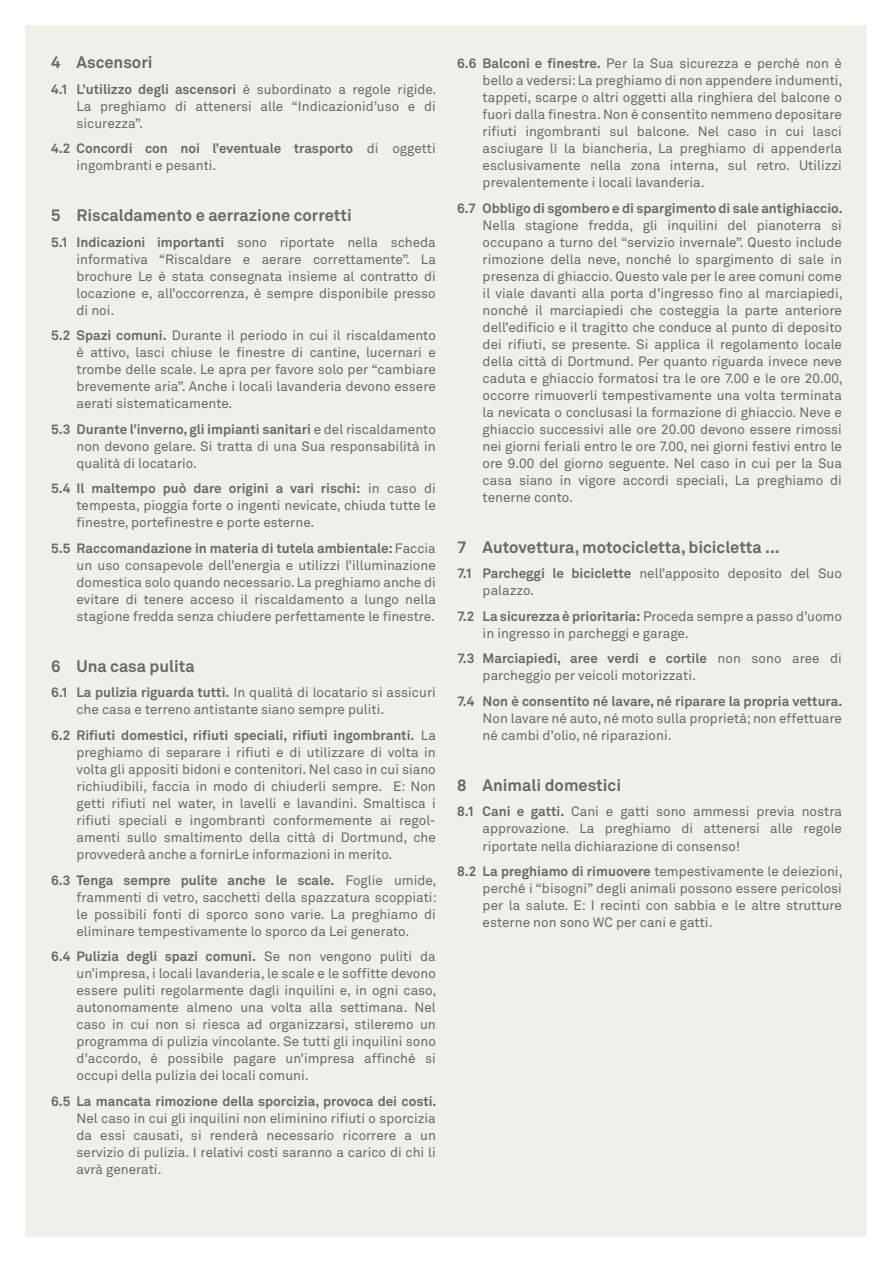
<style>
.page{position:relative;width:893px;height:1263px;background:#fff}
.page>*{position:absolute;margin:0;border:0;box-sizing:border-box;transform-origin:0 0}
.t1{font:700 16.5px "Akkurat Pro";color:#686868}
.t2{font:13.5px/17px "Akkurat Pro";color:#686868;text-align:justify}
.t3{font:700 13.5px/17px "Akkurat Pro";color:#686868}
.s1{font-weight:700}
.s2{font-weight:400}
</style>
<div class="page">
<div style="left:26px;top:26px;width:841px;height:1211px;background:#f0f0ea"></div>
<p class="t1" style="left:51px;top:52px;width:103px">4 Ascensori</p>
<p class="t2" style="left:77px;top:81px;width:361px;text-indent:-26px"><span class="s1">4.1 L’utilizzo degli ascensori</span> è subordinato a regole rigide.<br>La preghiamo di attenersi alle “Indicazionid’uso e di sicurezza”.</p>
<p class="t3" style="left:77px;top:140px;width:361px;text-indent:-26px">4.2 Concordi con noi l’eventuale trasporto <span class="s2">di oggetti ingombranti e pesanti.</span></p>
<p class="t1" style="left:51px;top:205px;width:302px">5 Riscaldamento e aerrazione corretti</p>
<p class="t2" style="left:77px;top:234px;width:361px;text-indent:-26px"><span class="s1">5.1 Indicazioni importanti</span> sono riportate nella scheda informativa “Riscaldare e aerare correttamente”. La brochure Le è stata consegnata insieme al contratto di locazione e, all’occorrenza, è sempre disponibile presso di noi.</p>
<p class="t2" style="left:77px;top:327px;width:361px;text-indent:-26px"><span class="s1">5.2 Spazi comuni.</span> Durante il periodo in cui il riscaldamento è attivo, lasci chiuse le finestre di cantine, lucernari e trombe delle scale. Le apra per favore solo per “cambiare brevemente aria”. Anche i locali lavanderia devono essere aerati sistematicamente.</p>
<p class="t2" style="left:77px;top:421px;width:361px;text-indent:-26px"><span class="s1">5.3 Durante l’inverno, gli impianti sanitari</span> e del riscaldamento non devono gelare. Si tratta di una Sua responsabilità in qualità di locatario.</p>
<p class="t2" style="left:77px;top:480px;width:361px;text-indent:-26px"><span class="s1">5.4 Il maltempo può dare origini a vari rischi:</span> in caso di tempesta, pioggia forte o ingenti nevicate, chiuda tutte le finestre, portefinestre e porte esterne.</p>
<p class="t2" style="left:77px;top:540px;width:361px;text-indent:-26px"><span class="s1">5.5 Raccomandazione in materia di tutela ambientale:</span> Faccia un uso consapevole dell’energia e utilizzi l’illuminazione domestica solo quando necessario. La preghiamo anche di evitare di tenere acceso il riscaldamento a lungo nella stagione fredda senza chiudere perfettamente le finestre.</p>
<p class="t1" style="left:51px;top:656px;width:145px">6 Una casa pulita</p>
<p class="t2" style="left:77px;top:685px;width:361px;text-indent:-26px"><span class="s1">6.1 La pulizia riguarda tutti.</span> In qualità di locatario si assicuri che casa e terreno antistante siano sempre puliti.</p>
<p class="t2" style="left:77px;top:727px;width:361px;text-indent:-26px"><span class="s1">6.2 Rifiuti domestici, rifiuti speciali, rifiuti ingombranti.</span> La preghiamo di separare i rifiuti e di utilizzare di volta in volta gli appositi bidoni e contenitori. Nel caso in cui siano richiudibili, faccia in modo di chiuderli sempre. E: Non getti rifiuti nel water, in lavelli e lavandini. Smaltisca i rifiuti speciali e ingombranti conformemente ai regol&shy;amenti sullo smaltimento della città di Dortmund, che provvederà anche a fornirLe informazioni in merito.</p>
<p class="t2" style="left:77px;top:872px;width:362px;text-indent:-26px"><span class="s1">6.3 Tenga sempre pulite anche le scale.</span> Foglie umide, frammenti di vetro, sacchetti della spazzatura scoppiati: le possibili fonti di sporco sono varie. La preghiamo di eliminare tempestivamente lo sporco da Lei generato.</p>
<p class="t2" style="left:77px;top:948px;width:361px;text-indent:-26px"><span class="s1">6.4 Pulizia degli spazi comuni.</span> Se non vengono puliti da un’impresa, i locali lavanderia, le scale e le soffitte devono essere puliti regolarmente dagli inquilini e, in ogni caso, autonomamente almeno una volta alla settimana. Nel caso in cui non si riesca ad organizzarsi, stileremo un programma di pulizia vincolante. Se tutti gli inquilini sono d’accordo, è possibile pagare un’impresa affinché si occupi della pulizia dei locali comuni.</p>
<p class="t3" style="left:51px;top:1092px;width:387px">6.5 La mancata rimozione della sporcizia, provoca dei costi.</p>
<p class="t2" style="left:77px;top:1110px;width:361px">Nel caso in cui gli inquilini non eliminino rifiuti o sporcizia da essi causati, si renderà necessario ricorrere a un servizio di pulizia. I relativi costi saranno a carico di chi li avrà generati.</p>
<p class="t2" style="left:483px;top:55px;width:361px;text-indent:-26px"><span class="s1">6.6 Balconi e finestre.</span> Per la Sua sicurezza e perché non è bello a vedersi: La preghiamo di non appendere indumenti, tappeti, scarpe o altri oggetti alla ringhiera del balcone o fuori dalla finestra. Non è consentito nemmeno depositare rifiuti ingombranti sul balcone. Nel caso in cui lasci asciugare lì la biancheria, La preghiamo di appenderla esclusivamente nella zona interna, sul retro. Utilizzi prevalentemente i locali lavanderia.</p>
<p class="t3" style="left:457px;top:200px;width:387px">6.7 Obbligo di sgombero e di spargimento di sale antighiaccio.</p>
<p class="t2" style="left:483px;top:217px;width:361px">Nella stagione fredda, gli inquilini del pianoterra si occupano a turno del “servizio invernale”. Questo include rimozione della neve, nonché lo spargimento di sale in presenza di ghiaccio. Questo vale per le aree comuni come il viale davanti alla porta d’ingresso fino al marciapiedi, nonché il marciapiedi che costeggia la parte anteriore dell’edificio e il tragitto che conduce al punto di deposito dei rifiuti, se presente. Si applica il regolamento locale della città di Dortmund. Per quanto riguarda invece neve caduta e ghiaccio formatosi tra le ore 7.00 e le ore 20.00, occorre rimuoverli tempestivamente una volta terminata la nevicata o conclusasi la formazione di ghiaccio. Neve e ghiaccio successivi alle ore 20.00 devono essere rimossi nei giorni feriali entro le ore 7.00, nei giorni festivi entro le ore 9.00 del giorno seguente. Nel caso in cui per la Sua casa siano in vigore accordi speciali, La preghiamo di tenerne conto.</p>
<p class="t1" style="left:457px;top:537px;width:324px">7 Autovettura, motocicletta, bicicletta ...</p>
<p class="t2" style="left:483px;top:565px;width:361px;text-indent:-26px"><span class="s1">7.1 Parcheggi le biciclette</span> nell’apposito deposito del Suo palazzo.</p>
<p class="t2" style="left:483px;top:608px;width:361px;text-indent:-26px"><span class="s1">7.2 La sicurezza è prioritaria:</span> Proceda sempre a passo d’uomo in ingresso in parcheggi e garage.</p>
<p class="t2" style="left:483px;top:651px;width:361px;text-indent:-26px"><span class="s1">7.3 Marciapiedi, aree verdi e cortile</span> non sono aree di parcheggio per veicoli motorizzati.</p>
<p class="t3" style="left:457px;top:693px;width:387px">7.4 Non è consentito né lavare, né riparare la propria vettura.</p>
<p class="t2" style="left:483px;top:710px;width:361px">Non lavare né auto, né moto sulla proprietà; non effettuare né cambi d’olio, né riparazioni.</p>
<p class="t1" style="left:457px;top:775px;width:165px">8 Animali domestici</p>
<p class="t2" style="left:483px;top:804px;width:361px;text-indent:-26px"><span class="s1">8.1 Cani e gatti.</span> Cani e gatti sono ammessi previa nostra approvazione. La preghiamo di attenersi alle regole riportate nella dichiarazione di consenso!</p>
<p class="t2" style="left:483px;top:863px;width:361px;text-indent:-26px"><span class="s1">8.2 La preghiamo di rimuovere</span> tempestivamente le deiezioni, perché i “bisogni” degli animali possono essere pericolosi per la salute. E: I recinti con sabbia e le altre strutture esterne non sono WC per cani e gatti.</p>
</div>
